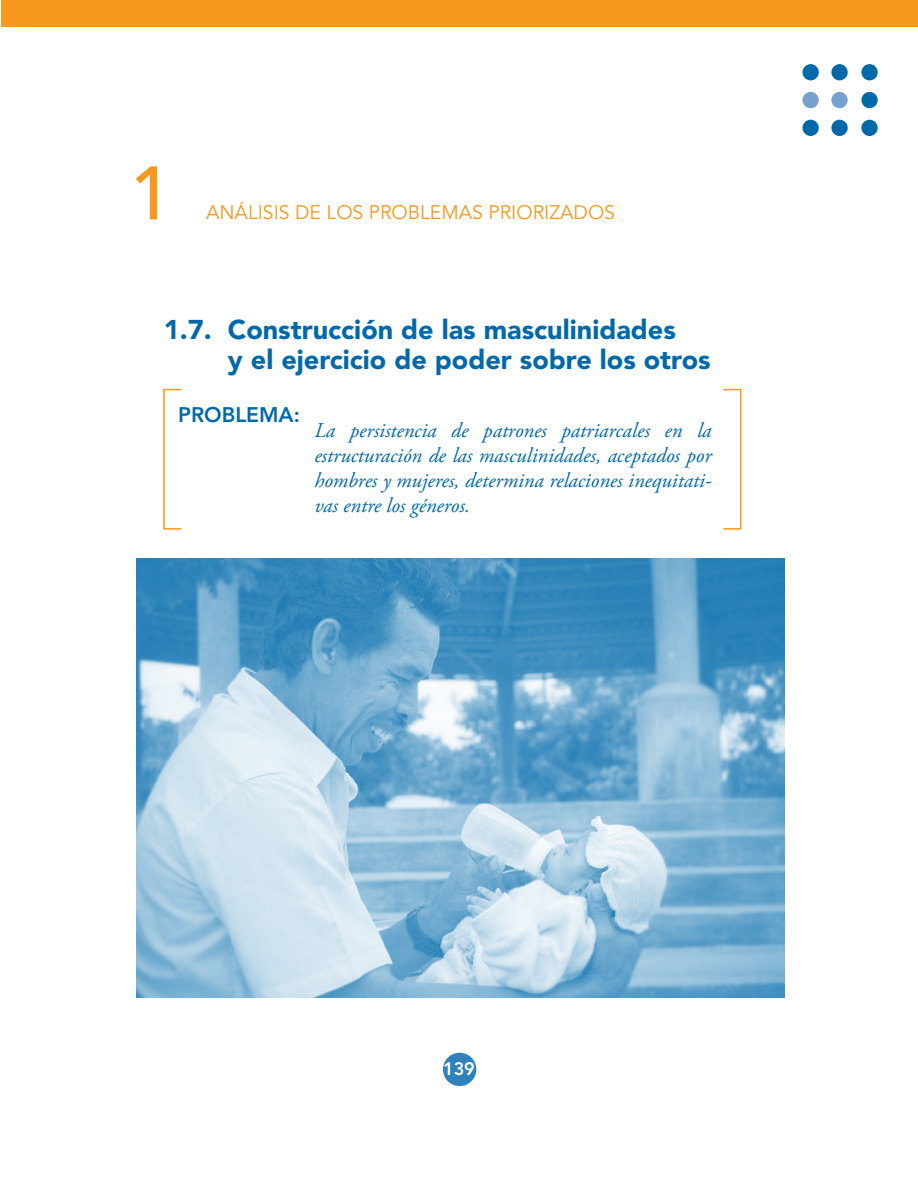
<style>
.page{position:relative;width:918px;height:1188px;background:#fff}
.page>*{position:absolute;margin:0;border:0;box-sizing:border-box;transform-origin:0 0}
.t1{font:500 75px "Avenir";color:#f8981d}
.t2{font:900 27px/30px "Avenir";color:#0069aa}
.t3{font:italic 21px/25.2px "Adobe Garamond Pro";color:#0069aa;text-align:justify}
.t4{font:800 21px "Avenir";color:#0069aa}
.t5{font:19.5px "Avenir";color:#f8981d}
.t6{font:800 18px "Avenir";color:#fff}
</style>
<div class="page">
<div style="left:2px;top:0;width:916px;height:27px;background:#f8981d"></div>
<div style="left:443px;top:1053px;width:33px;height:33px;background:#2e81bb;border-radius:50%"></div>
<div style="left:803px;top:64px;width:16px;height:16px;background:#0069aa;border-radius:50%"></div>
<div style="left:831px;top:64px;width:17px;height:16px;background:#0069aa;border-radius:50%"></div>
<div style="left:861px;top:64px;width:17px;height:16px;background:#0069aa;border-radius:50%"></div>
<div style="left:802px;top:92px;width:17px;height:16px;background:#74a1ce;border-radius:50%"></div>
<div style="left:831px;top:92px;width:17px;height:16px;background:#74a1ce;border-radius:50%"></div>
<div style="left:861px;top:92px;width:17px;height:16px;background:#0069aa;border-radius:50%"></div>
<div style="left:803px;top:120px;width:16px;height:16px;background:#0069aa;border-radius:50%"></div>
<div style="left:831px;top:120px;width:17px;height:16px;background:#0069aa;border-radius:50%"></div>
<div style="left:861px;top:120px;width:17px;height:16px;background:#0069aa;border-radius:50%"></div>
<img style="left:137px;top:558px;width:648px;height:440px">
<div style="left:723px;top:389px;width:19px;height:141px;border:2px solid #f8981d"></div>
<div style="left:163px;top:389px;width:19px;height:141px;border:2px solid #f8981d"></div>
<h1 class="t1" style="left:130px;top:163px;width:43px">1</h1>
<p class="t5" style="left:206px;top:204px;width:411px">ANÁLISIS DE LOS PROBLEMAS PRIORIZADOS</p>
<p class="t2" style="left:228px;top:317px;width:484px;text-indent:-64px">1.7. Construcción de las masculinidades<br>y el ejercicio de poder sobre los otros</p>
<p class="t4" style="left:178px;top:406px;width:123px">PROBLEMA:</p>
<p class="t3" style="left:314px;top:419px;width:399px">La persistencia de patrones patriarcales en la estructuración de las masculinidades, aceptados por hombres y mujeres, determina relaciones inequitati&shy;vas entre los géneros.</p>
<p class="t6" style="left:443px;top:1061px;width:33px">139</p>
</div>
